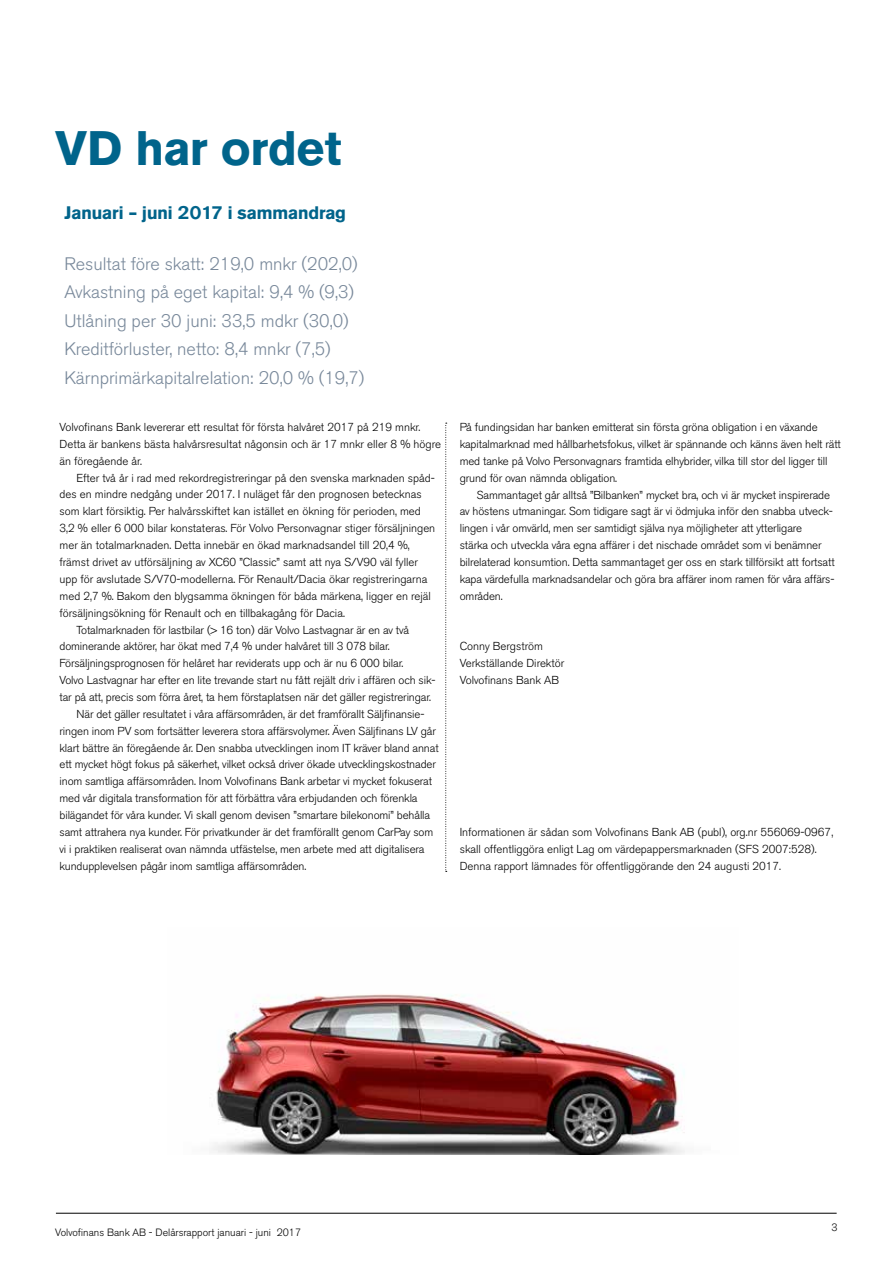
<style>
.page{position:relative;width:893px;height:1263px;background:#fff}
.page>*{position:absolute;margin:0;border:0;box-sizing:border-box;transform-origin:0 0}
.t1{font:700 48px "Volvo Sans Pro";color:#00648b}
.t2{font:300 18px/28.5px "Volvo Sans Pro";color:#78889a}
.t3{font:700 18px "Volvo Sans Pro";color:#00648b}
.t4{font:300 11.55px/17px "Volvo Sans Pro";letter-spacing:-.01em;color:#000}
.t5{font:300 10.5px "Volvo Sans Pro";color:#000}
</style>
<div class="page">
<hr style="left:56px;top:1213px;width:781px;height:1px;background:#000">
<img style="left:211px;top:994px;width:474px;height:160px">
<svg style="left:445px;top:423px;width:2px;height:449px"></svg>
<h1 class="t1" style="left:55px;top:119px;width:288px">VD har ordet</h1>
<h2 class="t3" style="left:65px;top:202px;width:283px">Januari – juni 2017 i sammandrag</h2>
<h2 class="t2" style="left:65px;top:250px;width:301px">Resultat före skatt: 219,0 mnkr (202,0)<br>Avkastning på eget kapital: 9,4 % (9,3)<br>Utlåning per 30 juni: 33,5 mdkr (30,0)<br>Kreditförluster, netto: 8,4 mnkr (7,5)<br>Kärnprimärkapitalrelation: 20,0 % (19,7)</h2>
<p class="t4" style="left:60px;top:419px;width:383px">Volvofinans Bank levererar ett resultat för första halvåret 2017 på 219 mnkr.<br>Detta är bankens bästa halvårsresultat någonsin och är 17 mnkr eller 8 % högre än föregående år.</p>
<p class="t4" style="left:77px;top:469px;width:360px">Efter två år i rad med rekordregistreringar på den svenska marknaden spåd-</p>
<p class="t4" style="left:60px;top:486px;width:364px">des en mindre nedgång under 2017. I nuläget får den prognosen betecknas</p>
<p class="t4" style="left:60px;top:503px;width:363px">som klart försiktig. Per halvårsskiftet kan istället en ökning för perioden, med</p>
<p class="t4" style="left:60px;top:520px;width:377px">3,2 % eller 6 000 bilar konstateras. För Volvo Personvagnar stiger försäljningen</p>
<p class="t4" style="left:60px;top:537px;width:352px">mer än totalmarknaden. Detta innebär en ökad marknadsandel till 20,4 %,</p>
<p class="t4" style="left:60px;top:554px;width:360px">främst drivet av utförsäljning av XC60 ”Classic” samt att nya S/V90 väl fyller</p>
<p class="t4" style="left:60px;top:570px;width:369px">upp för avslutade S/V70-modellerna. För Renault/Dacia ökar registreringarna</p>
<p class="t4" style="left:60px;top:587px;width:373px">med 2,7 %. Bakom den blygsamma ökningen för båda märkena, ligger en rejäl</p>
<p class="t4" style="left:60px;top:604px;width:287px">försäljningsökning för Renault och en tillbakagång för Dacia.</p>
<p class="t4" style="left:77px;top:621px;width:334px">Totalmarknaden för lastbilar (&gt; 16 ton) där Volvo Lastvagnar är en av två</p>
<p class="t4" style="left:60px;top:638px;width:332px">dominerande aktörer, har ökat med 7,4 % under halvåret till 3 078 bilar.</p>
<p class="t4" style="left:60px;top:655px;width:345px">Försäljningsprognosen för helåret har reviderats upp och är nu 6 000 bilar.</p>
<p class="t4" style="left:60px;top:672px;width:377px">Volvo Lastvagnar har efter en lite trevande start nu fått rejält driv i affären och sik-</p>
<p class="t4" style="left:60px;top:689px;width:373px">tar på att, precis som förra året, ta hem förstaplatsen när det gäller registreringar.</p>
<p class="t4" style="left:77px;top:705px;width:349px">När det gäller resultatet i våra affärsområden, är det framförallt Säljfinansie-</p>
<p class="t4" style="left:60px;top:722px;width:378px">ringen inom PV som fortsätter leverera stora affärsvolymer. Även Säljfinans LV går</p>
<p class="t4" style="left:60px;top:739px;width:381px">klart bättre än föregående år. Den snabba utvecklingen inom IT kräver bland annat</p>
<p class="t4" style="left:60px;top:756px;width:378px">ett mycket högt fokus på säkerhet, vilket också driver ökade utvecklingskostnader</p>
<p class="t4" style="left:60px;top:773px;width:374px">inom samtliga affärsområden. Inom Volvofinans Bank arbetar vi mycket fokuserat</p>
<p class="t4" style="left:60px;top:790px;width:360px">med vår digitala transformation för att förbättra våra erbjudanden och förenkla</p>
<p class="t4" style="left:60px;top:807px;width:372px">bilägandet för våra kunder. Vi skall genom devisen ”smartare bilekonomi” behålla</p>
<p class="t4" style="left:60px;top:824px;width:375px">samt attrahera nya kunder. För privatkunder är det framförallt genom CarPay som</p>
<p class="t4" style="left:60px;top:840px;width:366px">vi i praktiken realiserat ovan nämnda utfästelse, men arbete med att digitalisera</p>
<p class="t4" style="left:60px;top:857px;width:248px">kundupplevelsen pågår inom samtliga affärsområden.</p>
<p class="t4" style="left:460px;top:419px;width:383px">På fundingsidan har banken emitterat sin första gröna obligation i en växande kapitalmarknad med hållbarhetsfokus, vilket är spännande och känns även helt rätt med tanke på Volvo Personvagnars framtida elhybrider, vilka till stor del ligger till grund för ovan nämnda obligation.</p>
<p class="t4" style="left:460px;top:486px;width:376px;text-indent:17px">Sammantaget går alltså ”Bilbanken” mycket bra, och vi är mycket inspirerade av höstens utmaningar. Som tidigare sagt är vi ödmjuka inför den snabba utveck&shy;lingen i vår omvärld, men ser samtidigt själva nya möjligheter att ytterligare<br>stärka och utveckla våra egna affärer i det nischade området som vi benämner bilrelaterad konsumtion. Detta sammantaget ger oss en stark tillförsikt att fortsatt kapa värdefulla marknadsandelar och göra bra affärer inom ramen för våra affärs&shy;områden.</p>
<p class="t4" style="left:460px;top:638px;width:106px">Conny Bergström<br>Verkställande Direktör<br>Volvofinans Bank AB</p>
<p class="t4" style="left:460px;top:824px;width:375px">Informationen är sådan som Volvofinans Bank AB (publ), org.nr 556069-0967, skall offentliggöra enligt Lag om värdepappersmarknaden (SFS 2007:528).<br>Denna rapport lämnades för offentliggörande den 24 augusti 2017.</p>
<p class="t5" style="left:55px;top:1226px;width:247px">Volvofinans Bank AB - Delårsrapport januari - juni 2017</p>
<p class="t5" style="left:832px;top:1221px;width:8px">3</p>
</div>
